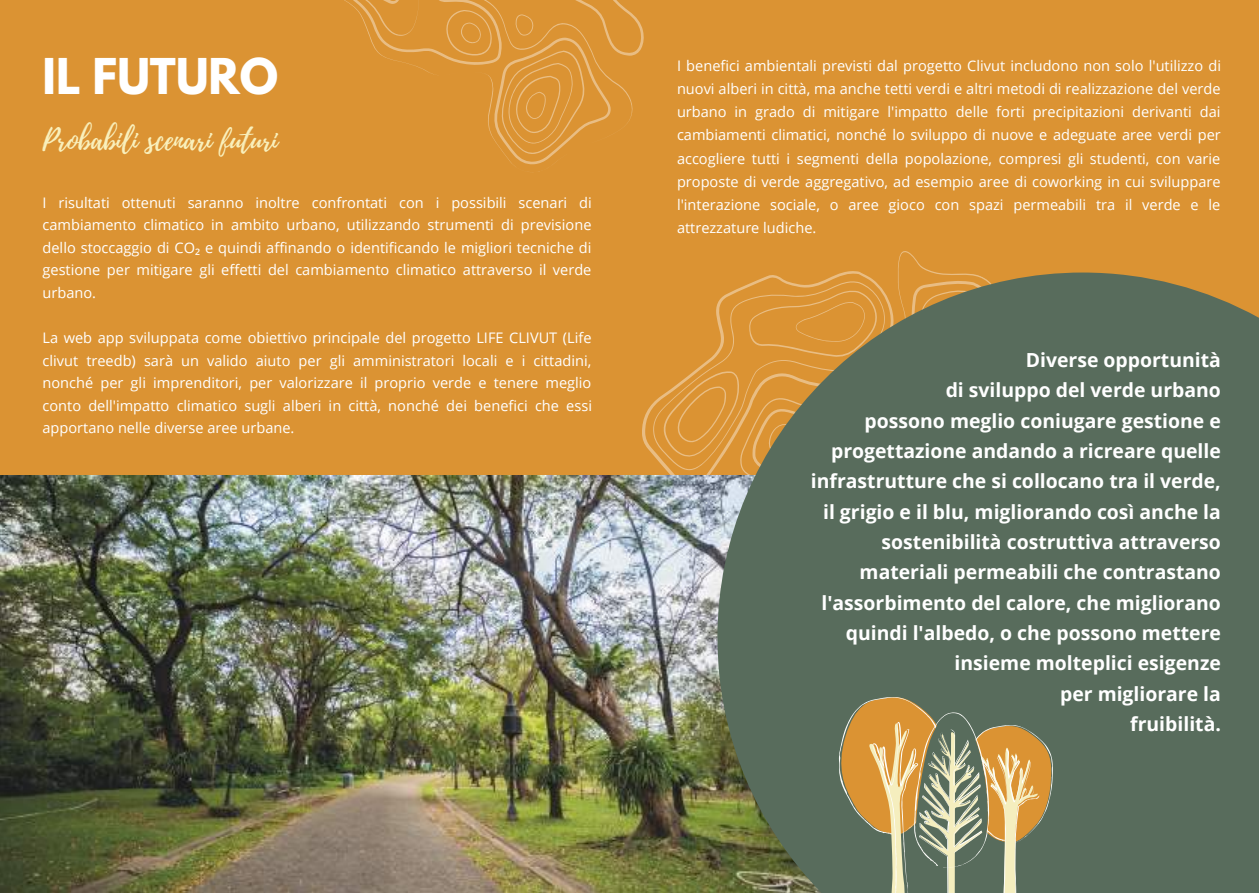
<style>
.page{position:relative;width:1259px;height:893px;background:#fff}
.page>*{position:absolute;margin:0;border:0;box-sizing:border-box;transform-origin:0 0}
.t1{font:700 43.65px "League Spartan";color:#fff}
.t2{font:29.1px "Playlist Script";color:#f9f0bc}
.t3{font:700 19.35px/30.3px "Open Sans";color:#fff;text-align:right}
.t4{font:14.55px/22.6px "Open Sans";color:#fff;text-align:justify}
.s1{font-family:"Noto Sans"}
</style>
<div class="page">
<div style="left:0;top:0;width:629px;height:893px;background:#db9333"></div>
<img style="left:0;top:475px;width:629px;height:418px">
<svg style="left:344px;top:0;width:285px;height:172px"></svg>
<div style="left:629px;top:0;width:630px;height:893px;background:#db9333"></div>
<svg style="left:629px;top:861px;width:88px;height:32px;background:#6e7539"></svg>
<img style="left:629px;top:251px;width:471px;height:498px">
<svg style="left:717px;top:273px;width:542px;height:620px;background:#667058"></svg>
<svg style="left:838px;top:697px;width:215px;height:196px"></svg>
<svg style="left:629px;top:11px;width:15px;height:110px"></svg>
<h1 class="t1" style="left:43px;top:42px;width:237px">IL FUTURO</h1>
<h2 class="t2" style="left:43px;top:119px;width:237px">Probabili scenari futuri</h2>
<p class="t4" style="left:43px;top:191px;width:551px">I risultati ottenuti saranno inoltre confrontati con i possibili scenari di cambiamento climatico in ambito urbano, utilizzando strumenti di previsione dello stoccaggio di CO<span class="s1">₂</span> e quindi affinando o identificando le migliori tecniche di gestione per mitigare gli effetti del cambiamento climatico attraverso il verde urbano.</p>
<p class="t4" style="left:43px;top:326px;width:551px">La web app sviluppata come obiettivo principale del progetto LIFE CLIVUT (Life clivut treedb) sarà un valido aiuto per gli amministratori locali e i cittadini, nonché per gli imprenditori, per valorizzare il proprio verde e tenere meglio conto dell'impatto climatico sugli alberi in città, nonché dei benefici che essi apportano nelle diverse aree urbane.</p>
<p class="t4" style="left:677px;top:54px;width:545px;line-height:23.1px">I benefici ambientali previsti dal progetto Clivut includono non solo l'utilizzo di nuovi alberi in città, ma anche tetti verdi e altri metodi di realizzazione del verde urbano in grado di mitigare l'impatto delle forti precipitazioni derivanti dai cambiamenti climatici, nonché lo sviluppo di nuove e adeguate aree verdi per accogliere tutti i segmenti della popolazione, compresi gli studenti, con varie proposte di verde aggregativo, ad esempio aree di coworking in cui sviluppare l'interazione sociale, o aree gioco con spazi permeabili tra il verde e le attrezzature ludiche.</p>
<p class="t3" style="left:811px;top:345px;width:411px">Diverse opportunità<br>di sviluppo del verde urbano<br>possono meglio coniugare gestione e progettazione andando a ricreare quelle infrastrutture che si collocano tra il verde, il grigio e il blu, migliorando così anche la sostenibilità costruttiva attraverso materiali permeabili che contrastano l'assorbimento del calore, che migliorano quindi l'albedo, o che possono mettere insieme molteplici esigenze<br>per migliorare la<br>fruibilità.</p>
</div>
